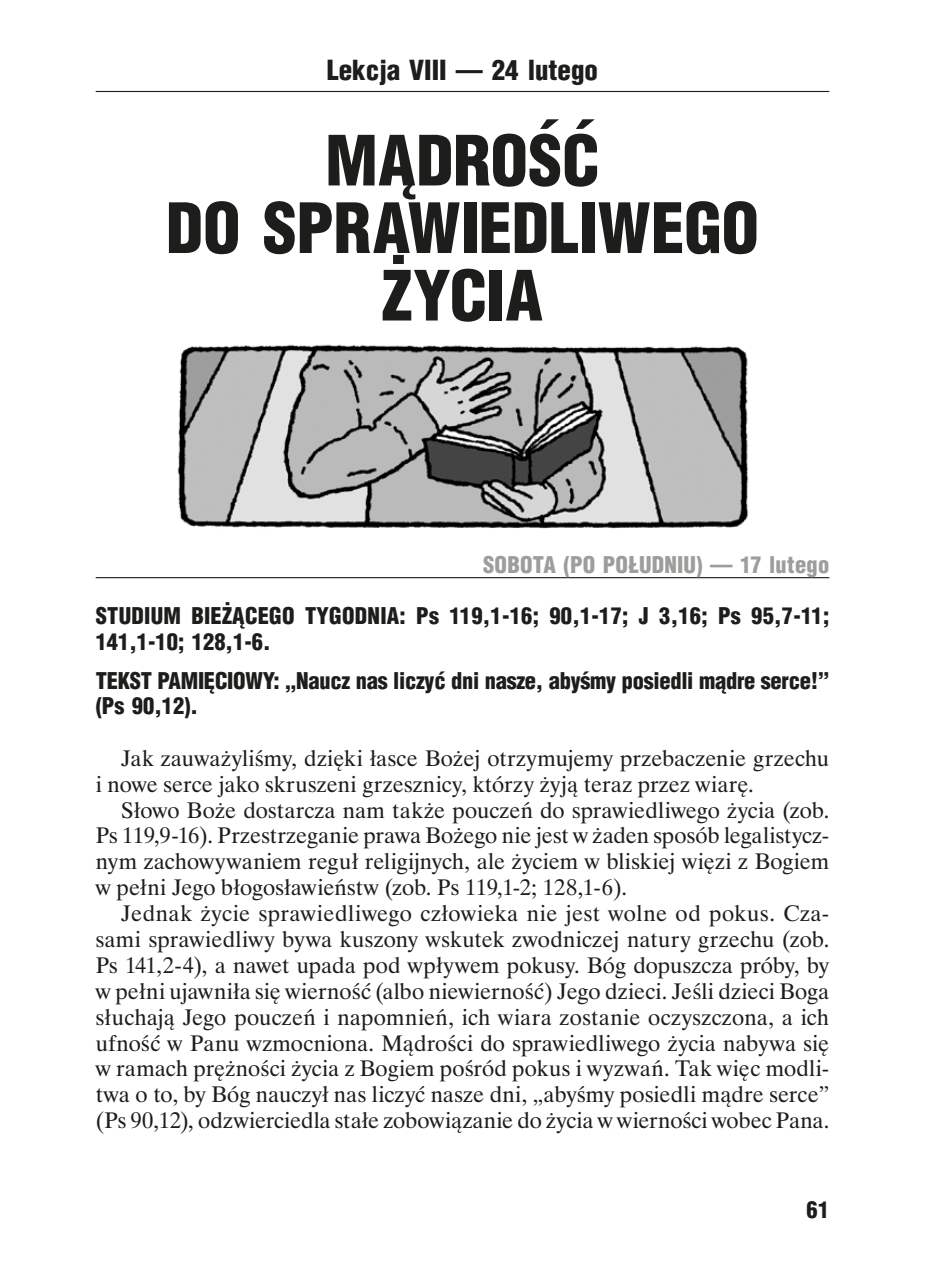
<style>
.page{position:relative;width:925px;height:1276px;background:#fff}
.page>*{position:absolute;margin:0;border:0;box-sizing:border-box;transform-origin:0 0}
.t1{font:900 67.5px/67.5px "Switzerland Cond";color:#1d1d1b;text-align:center}
.t2{font:900 27px "Switzerland Cond";color:#1d1d1b}
.t3{font:22.5px/25.9px "Time Ibis EE";letter-spacing:.005em;color:#1d1d1b;text-align:justify}
.t4{font:900 22.5px/25.9px "Switzerland Cond";letter-spacing:-.01em;color:#1d1d1b}
.t5{font:900 22.5px/25.9px "Switzerland Cond";letter-spacing:.01em;color:#1d1d1b}
.t6{font:900 22.5px "Switzerland Cond";letter-spacing:.01em;color:#9d9d9c}
</style>
<div class="page">
<hr style="left:96px;top:91px;width:733px;height:1px;background:#1d1d1b">
<hr style="left:96px;top:577px;width:733px;height:1px;background:#1d1d1b">
<img style="left:177px;top:344px;width:572px;height:185px">
<p class="t2" style="left:327px;top:52px;width:273px">Lekcja VIII — 24 lutego</p>
<h1 class="t1" style="left:166px;top:125px;width:595px">MĄDROŚĆ<br>DO SPRAWIEDLIWEGO<br>ŻYCIA</h1>
<p class="t6" style="left:483px;top:550px;width:348px">SOBOTA (PO POŁUDNIU) — 17 lutego</p>
<p class="t5" style="left:96px;top:602px;width:735px">STUDIUM BIEŻĄCEGO TYGODNIA: Ps 119,1-16; 90,1-17; J 3,16; Ps 95,7-11;<br>141,1-10; 128,1-6.</p>
<p class="t4" style="left:96px;top:666px;width:735px">TEKST PAMIĘCIOWY: „Naucz nas liczyć dni nasze, abyśmy posiedli mądre serce!” (Ps 90,12).</p>
<p class="t3" style="left:96px;top:745px;width:735px;text-indent:26px">Jak zauważyliśmy, dzięki łasce Bożej otrzymujemy przebaczenie grzechu i nowe serce jako skruszeni grzesznicy, którzy żyją teraz przez wiarę.</p>
<p class="t3" style="left:96px;top:796px;width:735px;text-indent:26px">Słowo Boże dostarcza nam także pouczeń do sprawiedliwego życia (zob.<br>Ps 119,9-16). Przestrzeganie prawa Bożego nie jest w żaden sposób legalistycz&shy;nym zachowywaniem reguł religijnych, ale życiem w bliskiej więzi z Bogiem w pełni Jego błogosławieństw (zob. Ps 119,1-2; 128,1-6).</p>
<p class="t3" style="left:96px;top:900px;width:735px;text-indent:26px">Jednak życie sprawiedliwego człowieka nie jest wolne od pokus. Cza&shy;sami sprawiedliwy bywa kuszony wskutek zwodniczej natury grzechu (zob.<br>Ps 141,2-4), a nawet upada pod wpływem pokusy. Bóg dopuszcza próby, by w pełni ujawniła się wierność (albo niewierność) Jego dzieci. Jeśli dzieci Boga słuchają Jego pouczeń i napomnień, ich wiara zostanie oczyszczona, a ich ufność w Panu wzmocniona. Mądrości do sprawiedliwego życia nabywa się w ramach prężności życia z Bogiem pośród pokus i wyzwań. Tak więc modli&shy;twa o to, by Bóg nauczył nas liczyć nasze dni, „abyśmy posiedli mądre serce” (Ps 90,12), odzwierciedla stałe zobowiązanie do życia w wierności wobec Pana.</p>
<p class="t4" style="left:806px;top:1196px;width:24px">61</p>
</div>
